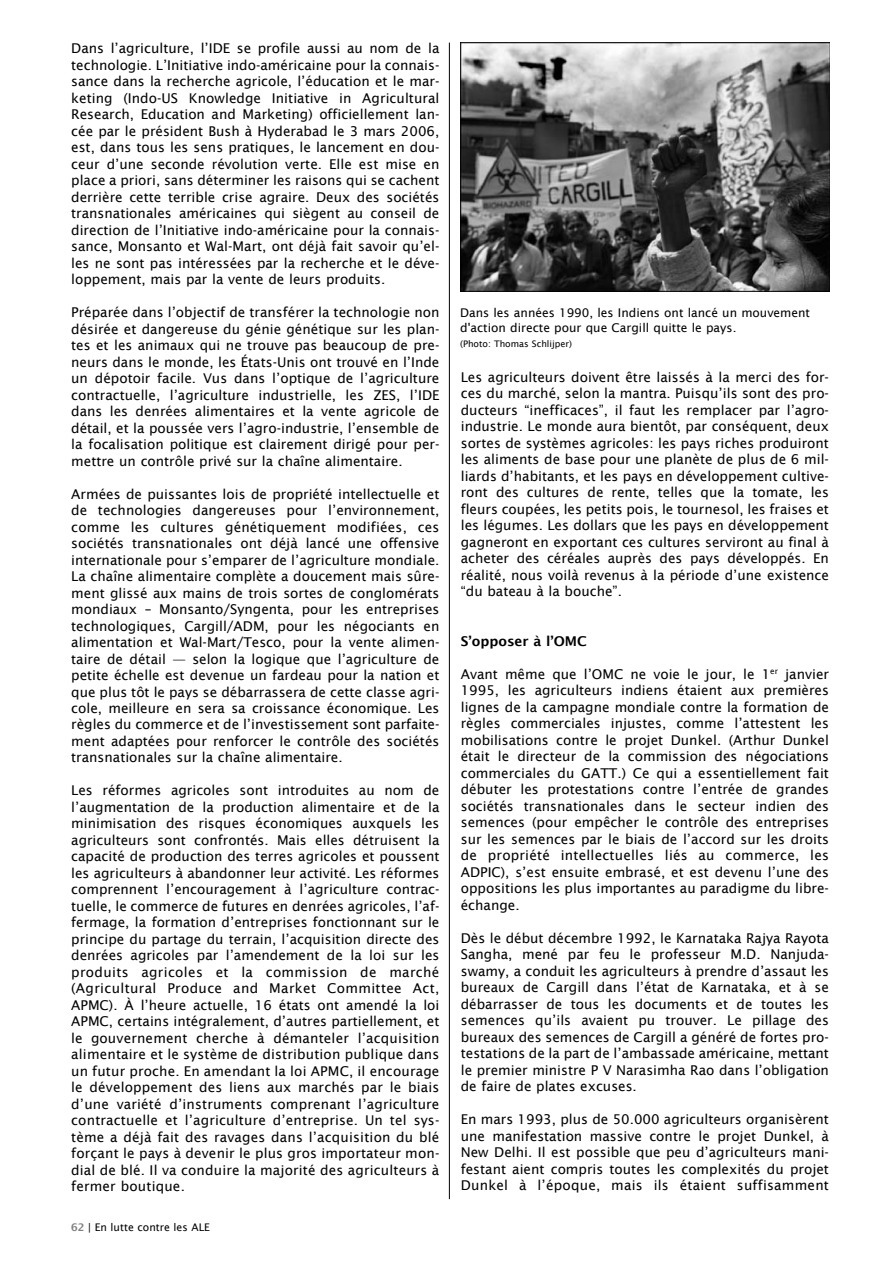
<style>
.page{position:relative;width:893px;height:1263px;background:#fff}
.page>*{position:absolute;margin:0;border:0;box-sizing:border-box;transform-origin:0 0}
.t1{font:13.5px/16.5px "Lucida Sans";color:#000;text-align:justify}
.t2{font:600 13.5px "Lucida Sans";color:#000}
.t3{font:12px/15px "Lucida Sans";color:#000}
.t4{font:10.5px "Lucida Sans";color:#000}
.t5{font:9px "Lucida Sans";color:#000}
.s1{font-weight:600;color:#808080}
</style>
<div class="page">
<hr style="left:449px;top:43px;width:1px;height:1156px;background:#000">
<img style="left:460px;top:43px;width:369px;height:248px">
<p class="t1" style="left:71px;top:40px;width:370px">Dans l’agriculture, l’IDE se profile aussi au nom de la technologie. L’Initiative indo-américaine pour la connais&shy;sance dans la recherche agricole, l’éducation et le mar&shy;keting (Indo-US Knowledge Initiative in Agricultural Research, Education and Marketing) officiellement lan&shy;cée par le président Bush à Hyderabad le 3 mars 2006, est, dans tous les sens pratiques, le lancement en dou&shy;ceur d’une seconde révolution verte. Elle est mise en place a priori, sans déterminer les raisons qui se cachent derrière cette terrible crise agraire. Deux des sociétés transnationales américaines qui siègent au conseil de direction de l’Initiative indo-américaine pour la connais&shy;sance, Monsanto et Wal-Mart, ont déjà fait savoir qu’el&shy;les ne sont pas intéressées par la recherche et le déve&shy;loppement, mais par la vente de leurs produits.</p>
<p class="t1" style="left:71px;top:304px;width:370px">Préparée dans l’objectif de transférer la technologie non désirée et dangereuse du génie génétique sur les plan&shy;tes et les animaux qui ne trouve pas beaucoup de pre&shy;neurs dans le monde, les États-Unis ont trouvé en l’Inde un dépotoir facile. Vus dans l’optique de l’agriculture contractuelle, l’agriculture industrielle, les ZES, l’IDE dans les denrées alimentaires et la vente agricole de détail, et la poussée vers l’agro-industrie, l’ensemble de la focalisation politique est clairement dirigé pour per&shy;mettre un contrôle privé sur la chaîne alimentaire.</p>
<p class="t1" style="left:71px;top:485px;width:370px">Armées de puissantes lois de propriété intellectuelle et de technologies dangereuses pour l’environnement, comme les cultures génétiquement modifiées, ces sociétés transnationales ont déjà lancé une offensive internationale pour s’emparer de l’agriculture mondiale.<br>La chaîne alimentaire complète a doucement mais sûre&shy;ment glissé aux mains de trois sortes de conglomérats mondiaux – Monsanto/Syngenta, pour les entreprises technologiques, Cargill/ADM, pour les négociants en alimentation et Wal-Mart/Tesco, pour la vente alimen&shy;taire de détail — selon la logique que l’agriculture de petite échelle est devenue un fardeau pour la nation et que plus tôt le pays se débarrassera de cette classe agri&shy;cole, meilleure en sera sa croissance économique. Les règles du commerce et de l’investissement sont parfaite&shy;ment adaptées pour renforcer le contrôle des sociétés transnationales sur la chaîne alimentaire.</p>
<p class="t1" style="left:71px;top:782px;width:370px">Les réformes agricoles sont introduites au nom de l’augmentation de la production alimentaire et de la minimisation des risques économiques auxquels les agriculteurs sont confrontés. Mais elles détruisent la capacité de production des terres agricoles et poussent les agriculteurs à abandonner leur activité. Les réformes comprennent l’encouragement à l’agriculture contrac&shy;tuelle, le commerce de futures en denrées agricoles, l’af&shy;fermage, la formation d’entreprises fonctionnant sur le principe du partage du terrain, l’acquisition directe des denrées agricoles par l’amendement de la loi sur les produits agricoles et la commission de marché (Agricultural Produce and Market Committee Act, APMC). À l’heure actuelle, 16 états ont amendé la loi APMC, certains intégralement, d’autres partiellement, et le gouvernement cherche à démanteler l’acquisition alimentaire et le système de distribution publique dans un futur proche. En amendant la loi APMC, il encourage le développement des liens aux marchés par le biais d’une variété d’instruments comprenant l’agriculture contractuelle et l’agriculture d’entreprise. Un tel sys&shy;tème a déjà fait des ravages dans l’acquisition du blé forçant le pays à devenir le plus gros importateur mon&shy;dial de blé. Il va conduire la majorité des agriculteurs à fermer boutique.</p>
<p class="t4" style="left:71px;top:1221px;width:140px"><span class="s1">62</span> | En lutte contre les ALE</p>
<p class="t3" style="left:460px;top:305px;width:351px">Dans les années 1990, les Indiens ont lancé un mouvement d'action directe pour que Cargill quitte le pays.</p>
<p class="t5" style="left:460px;top:338px;width:114px">(Photo: Thomas Schlijper)</p>
<p class="t1" style="left:461px;top:369px;width:370px">Les agriculteurs doivent être laissés à la merci des for&shy;ces du marché, selon la mantra. Puisqu’ils sont des pro&shy;ducteurs “inefficaces”, il faut les remplacer par l’agro&shy;industrie. Le monde aura bientôt, par conséquent, deux sortes de systèmes agricoles: les pays riches produiront les aliments de base pour une planète de plus de 6 mil&shy;liards d’habitants, et les pays en développement cultive&shy;ront des cultures de rente, telles que la tomate, les fleurs coupées, les petits pois, le tournesol, les fraises et les légumes. Les dollars que les pays en développement gagneront en exportant ces cultures serviront au final à acheter des céréales auprès des pays développés. En réalité, nous voilà revenus à la période d’une existence “du bateau à la bouche”.</p>
<p class="t2" style="left:461px;top:633px;width:127px">S’opposer à l’OMC</p>
<p class="t1" style="left:461px;top:666px;width:370px">Avant même que l’OMC ne voie le jour, le 1<sup>er</sup> janvier 1995, les agriculteurs indiens étaient aux premières lignes de la campagne mondiale contre la formation de règles commerciales injustes, comme l’attestent les mobilisations contre le projet Dunkel. (Arthur Dunkel était le directeur de la commission des négociations commerciales du GATT.) Ce qui a essentiellement fait débuter les protestations contre l’entrée de grandes sociétés transnationales dans le secteur indien des semences (pour empêcher le contrôle des entreprises sur les semences par le biais de l’accord sur les droits de propriété intellectuelles liés au commerce, les ADPIC), s’est ensuite embrasé, et est devenu l’une des oppositions les plus importantes au paradigme du libre&shy;échange.</p>
<p class="t1" style="left:461px;top:930px;width:370px">Dès le début décembre 1992, le Karnataka Rajya Rayota Sangha, mené par feu le professeur M.D. Nanjuda&shy;swamy, a conduit les agriculteurs à prendre d’assaut les bureaux de Cargill dans l’état de Karnataka, et à se débarrasser de tous les documents et de toutes les semences qu’ils avaient pu trouver. Le pillage des bureaux des semences de Cargill a généré de fortes pro&shy;testations de la part de l’ambassade américaine, mettant le premier ministre P V Narasimha Rao dans l’obligation de faire de plates excuses.</p>
<p class="t1" style="left:461px;top:1111px;width:370px">En mars 1993, plus de 50.000 agriculteurs organisèrent une manifestation massive contre le projet Dunkel, à New Delhi. Il est possible que peu d’agriculteurs mani&shy;festant aient compris toutes les complexités du projet Dunkel à l’époque, mais ils étaient suffisamment</p>
</div>
